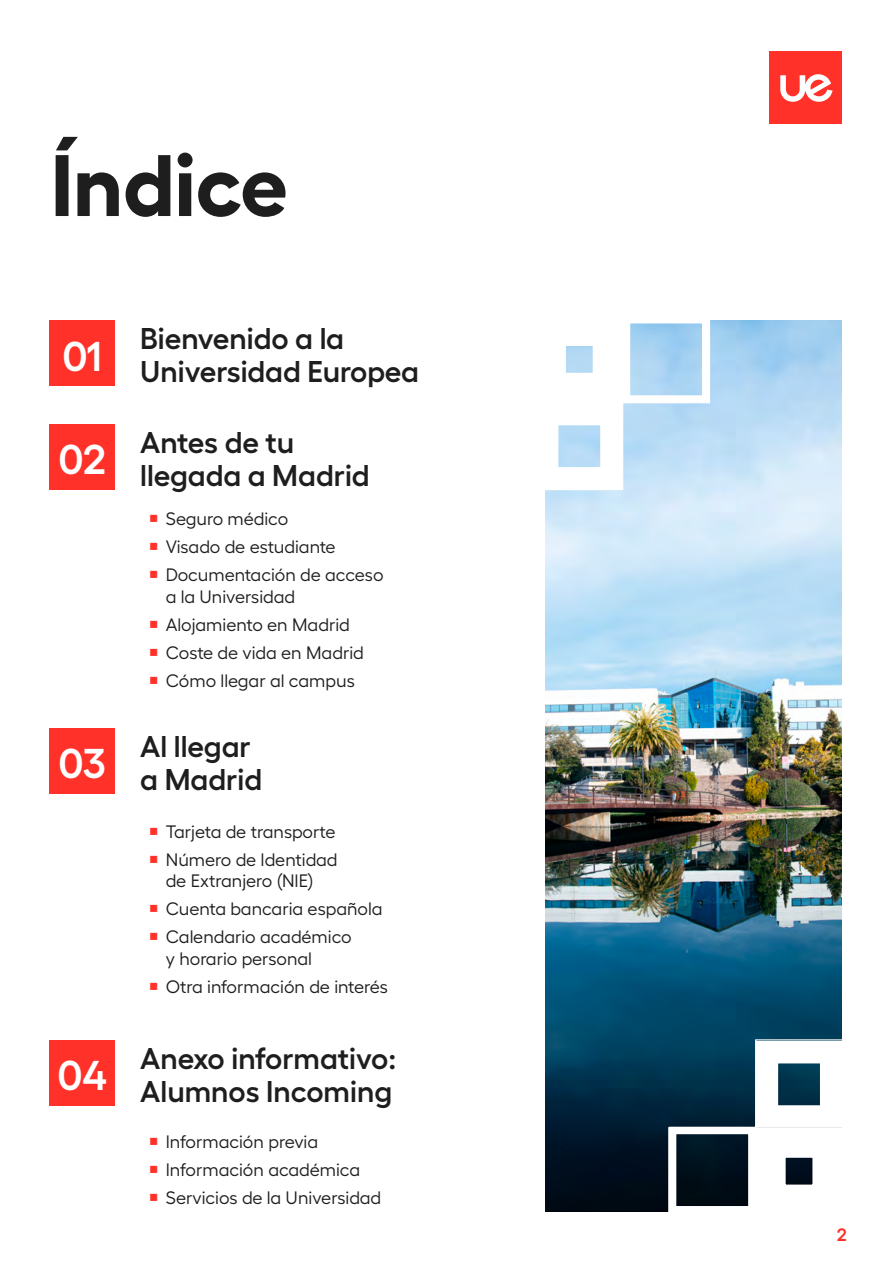
<style>
.page{position:relative;width:893px;height:1263px;background:#fff}
.page>*{position:absolute;margin:0;border:0;box-sizing:border-box;transform-origin:0 0}
.T1{font:700 87px "Hellix";color:#1e1e1e}
.t1{font:600 41.7px "Hellix";letter-spacing:-.015em;color:#fff}
.t2{font:600 30px/33px "Hellix";color:#1e1e1e}
.t3{font:18px/21.6px "Hellix";color:#1e1e1e}
.t4{font:600 18px "Hellix";color:#ff3129}
</style>
<div class="page">
<div style="left:50px;top:321px;width:65px;height:65px;background:#ff3129"></div>
<div style="left:50px;top:728px;width:65px;height:65px;background:#ff3129"></div>
<div style="left:50px;top:1040px;width:65px;height:65px;background:#ff3129"></div>
<div style="left:50px;top:424px;width:65px;height:65px;background:#ff3129"></div>
<img style="left:546px;top:321px;width:295px;height:891px">
<div style="left:669px;top:1127px;width:87px;height:86px;border:8px solid #fff"></div>
<div style="left:755px;top:1039px;width:88px;height:88px;border:1px solid #fff"></div>
<div style="left:668px;top:1127px;width:88px;height:88px;border:1px solid #fff"></div>
<div style="left:770px;top:51px;width:72px;height:72px;background:#ff3129"></div>
<svg style="left:780px;top:74px;width:53px;height:28px"></svg>
<div style="left:623px;top:316px;width:86px;height:87px;border:8px solid #fff"></div>
<p class="T1" style="left:51px;top:115px;width:238px">Índice</p>
<p class="t1" style="left:62px;top:323px;width:41px">01</p>
<p class="t1" style="left:58px;top:426px;width:49px">02</p>
<p class="t1" style="left:58px;top:730px;width:49px">03</p>
<p class="t1" style="left:57px;top:1043px;width:51px">04</p>
<p class="t2" style="left:140px;top:319px;width:280px">Bienvenido a la<br>Universidad Europea</p>
<p class="t2" style="left:140px;top:422px;width:231px">Antes de tu llegada a Madrid</p>
<p class="t3" style="left:166px;top:506px;width:124px">Seguro médico</p>
<p class="t3" style="left:166px;top:534px;width:171px">Visado de estudiante</p>
<p class="t3" style="left:166px;top:562px;width:219px">Documentación de acceso a la Universidad</p>
<p class="t3" style="left:166px;top:612px;width:186px">Alojamiento en Madrid</p>
<p class="t3" style="left:166px;top:640px;width:200px">Coste de vida en Madrid</p>
<p class="t3" style="left:166px;top:668px;width:190px">Cómo llegar al campus</p>
<p class="t2" style="left:140px;top:726px;width:123px">Al llegar a Madrid</p>
<p class="t3" style="left:166px;top:819px;width:171px">Tarjeta de transporte</p>
<p class="t3" style="left:166px;top:847px;width:173px">Número de Identidad de Extranjero (NIE)</p>
<p class="t3" style="left:166px;top:896px;width:218px">Cuenta bancaria española</p>
<p class="t3" style="left:166px;top:924px;width:187px">Calendario académico y horario personal</p>
<p class="t3" style="left:166px;top:974px;width:224px">Otra información de interés</p>
<p class="t2" style="left:140px;top:1039px;width:257px">Anexo informativo:<br>Alumnos Incoming</p>
<p class="t3" style="left:166px;top:1129px;width:154px">Información previa</p>
<p class="t3" style="left:166px;top:1157px;width:196px">Información académica</p>
<p class="t3" style="left:166px;top:1185px;width:217px">Servicios de la Universidad</p>
<p class="t4" style="left:837px;top:1220px;width:12px">2</p>
</div>
